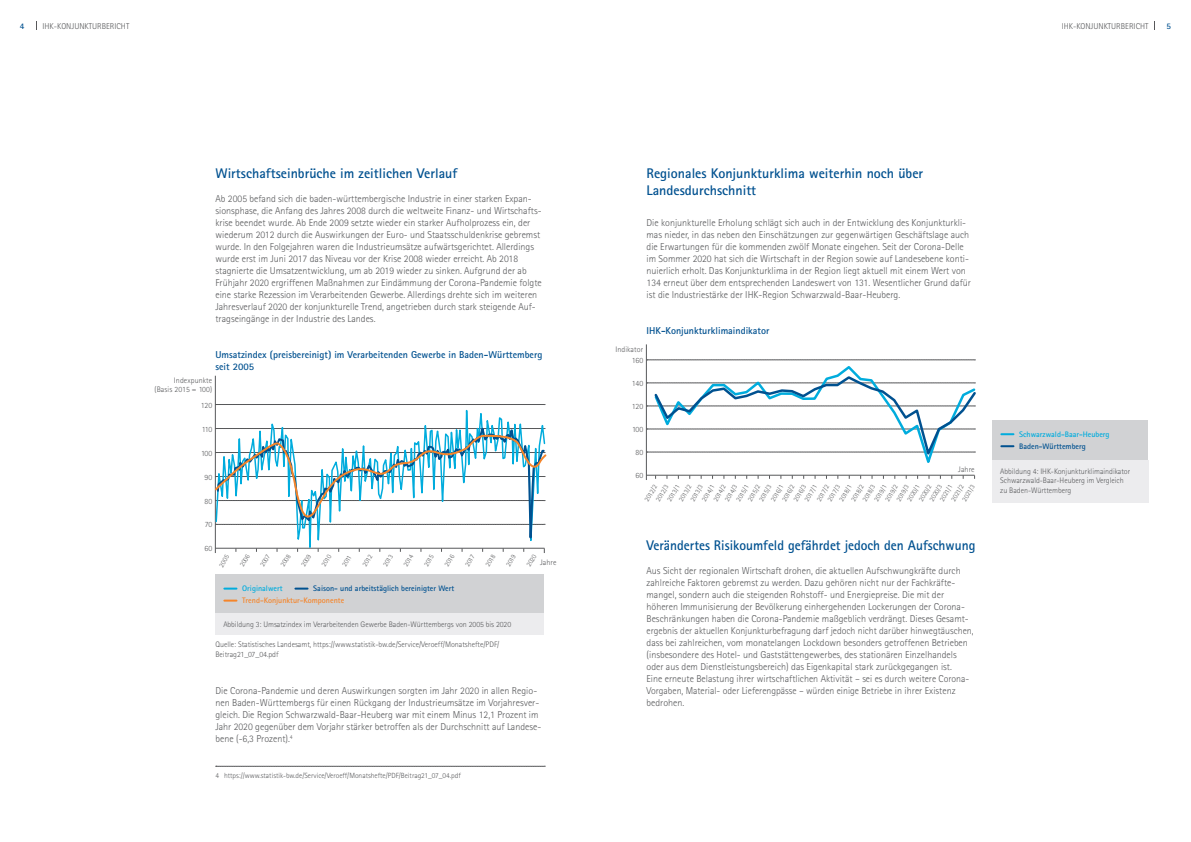
<style>
.page{position:relative;width:1191px;height:842px;background:#fff}
.page>*{position:absolute;margin:0;border:0;box-sizing:border-box;transform-origin:0 0}
.t1{font:700 14px/16.8px "Rotis Sans Serif";color:#005190}
.t2{font:700 14px "Rotis Sans Serif";color:#005190;scale:.96 1}
.t3{font:300 10px/12px "Rotis Sans Serif";color:#57585a}
.t4{font:700 10px/12px "Rotis Sans Serif";color:#005190}
.t5{font:300 8.5px "Rotis Sans Serif";color:#57585a}
.t6{font:700 8.5px "Rotis Sans Serif";color:#005190}
.t7{font:300 8px/9.6px "Rotis Sans Serif";letter-spacing:-.005em;color:#57585a}
.t8{font:700 8px "Rotis Sans Serif";color:#005190}
.t9{font:700 8px "Rotis Sans Serif";color:#00acdd}
.t10{font:700 8px "Rotis Sans Serif";color:#f5852a}
.t11{font:300 7.5px "Rotis Sans Serif";color:#57585a}
.t12{font:300 7px/9.3px "Rotis Sans Serif";color:#57585a}
</style>
<div class="page">
<hr style="left:646px;top:344px;width:1px;height:136px;background:#57585a">
<div style="left:992px;top:420px;width:156px;height:46px;background:#d1d2d4"></div>
<div style="left:992px;top:460px;width:156px;height:42px;background:#ececee"></div>
<svg style="left:1001px;top:433px;width:12px;height:2px"></svg>
<svg style="left:1001px;top:445px;width:12px;height:2px"></svg>
<svg style="left:646px;top:360px;width:330px;height:119px"></svg>
<svg style="left:216px;top:766px;width:329px;height:1px"></svg>
<div style="left:215px;top:574px;width:329px;height:40px;background:#d1d2d4"></div>
<div style="left:215px;top:613px;width:329px;height:21px;background:#ececee"></div>
<svg style="left:215px;top:375px;width:331px;height:227px"></svg>
<svg style="left:216px;top:420px;width:330px;height:180px"></svg>
<svg style="left:214px;top:428px;width:333px;height:97px"></svg>
<p class="t6" style="left:20px;top:21px;width:6px">4</p>
<p class="t5" style="left:43px;top:21px;width:88px">IHK-KONJUNKTURBERICHT</p>
<p class="t5" style="left:1061px;top:21px;width:88px">IHK-KONJUNKTURBERICHT</p>
<p class="t6" style="left:1166px;top:21px;width:6px">5</p>
<h1 class="t1" style="left:215px;top:165px;width:243px">Wirtschaftseinbrüche im zeitlichen Verlauf</h1>
<p class="t3" style="left:215px;top:193px;width:328px">Ab 2005 befand sich die baden-württembergische Industrie in einer starken Expan&shy;sionsphase, die Anfang des Jahres 2008 durch die weltweite Finanz- und Wirtschafts&shy;krise beendet wurde. Ab Ende 2009 setzte wieder ein starker Aufholprozess ein, der wiederum 2012 durch die Auswirkungen der Euro- und Staatsschuldenkrise gebremst wurde. In den Folgejahren waren die Industrieumsätze aufwärtsgerichtet. Allerdings wurde erst im Juni 2017 das Niveau vor der Krise 2008 wieder erreicht. Ab 2018 stagnierte die Umsatzentwicklung, um ab 2019 wieder zu sinken. Aufgrund der ab Frühjahr 2020 ergriffenen Maßnahmen zur Eindämmung der Corona-Pandemie folgte eine starke Rezession im Verarbeitenden Gewerbe. Allerdings drehte sich im weiteren Jahresverlauf 2020 der konjunkturelle Trend, angetrieben durch stark steigende Auf&shy;tragseingänge in der Industrie des Landes.</p>
<p class="t4" style="left:215px;top:349px;width:328px">Umsatzindex (preisbereinigt) im Verarbeitenden Gewerbe in Baden-Württemberg seit 2005</p>
<p class="t7" style="left:155px;top:375px;width:59px;line-height:9px;text-align:right">Indexpunkte (Basis 2015 = 100)</p>
<p class="t7" style="left:201px;top:400px;width:13px">120</p>
<p class="t7" style="left:202px;top:424px;width:12px">110</p>
<p class="t7" style="left:201px;top:448px;width:13px">100</p>
<p class="t7" style="left:205px;top:472px;width:9px">90</p>
<p class="t7" style="left:205px;top:496px;width:9px">80</p>
<p class="t7" style="left:205px;top:520px;width:9px">70</p>
<p class="t7" style="left:205px;top:544px;width:9px">60</p>
<p class="t12" style="left:217px;top:564px;width:15px;rotate:-60deg">2005</p>
<p class="t12" style="left:237px;top:564px;width:15px;rotate:-60deg">2006</p>
<p class="t12" style="left:258px;top:564px;width:15px;rotate:-60deg">2007</p>
<p class="t12" style="left:278px;top:564px;width:15px;rotate:-60deg">2008</p>
<p class="t12" style="left:299px;top:564px;width:15px;rotate:-60deg">2009</p>
<p class="t12" style="left:319px;top:564px;width:14px;rotate:-60deg">2010</p>
<p class="t12" style="left:340px;top:564px;width:14px;rotate:-60deg">2011</p>
<p class="t12" style="left:360px;top:564px;width:15px;rotate:-60deg">2012</p>
<p class="t12" style="left:381px;top:564px;width:15px;rotate:-60deg">2013</p>
<p class="t12" style="left:401px;top:564px;width:15px;rotate:-60deg">2014</p>
<p class="t12" style="left:421px;top:564px;width:15px;rotate:-60deg">2015</p>
<p class="t12" style="left:442px;top:564px;width:15px;rotate:-60deg">2016</p>
<p class="t12" style="left:462px;top:564px;width:15px;rotate:-60deg">2017</p>
<p class="t12" style="left:483px;top:564px;width:15px;rotate:-60deg">2018</p>
<p class="t12" style="left:503px;top:564px;width:15px;rotate:-60deg">2019</p>
<p class="t12" style="left:524px;top:564px;width:15px;rotate:-60deg">2020</p>
<p class="t7" style="left:540px;top:558px;width:18px">Jahre</p>
<p class="t9" style="left:242px;top:583px;width:42px">Originalwert</p>
<p class="t8" style="left:313px;top:583px;width:142px">Saison- und arbeitstäglich bereinigter Wert</p>
<p class="t10" style="left:242px;top:595px;width:103px">Trend-Konjunktur-Komponente</p>
<p class="t7" style="left:223px;top:619px;width:289px">Abbildung 3: Umsatzindex im Verarbeitenden Gewerbe Baden-Württembergs von 2005 bis 2020</p>
<p class="t7" style="left:215px;top:640px;width:285px">Quelle: Statistisches Landesamt, https://www.statistik-bw.de/Service/Veroeff/Monatshefte/PDF/<br>Beitrag21_07_04.pdf</p>
<p class="t3" style="left:215px;top:685px;width:327px">Die Corona-Pandemie und deren Auswirkungen sorgten im Jahr 2020 in allen Regio&shy;nen Baden-Württembergs für einen Rückgang der Industrieumsätze im Vorjahresver&shy;gleich. Die Region Schwarzwald-Baar-Heuberg war mit einem Minus 12,1 Prozent im Jahr 2020 gegenüber dem Vorjahr stärker betroffen als der Durchschnitt auf Landese&shy;bene (-6,3 Prozent).<sup>4</sup></p>
<p class="t11" style="left:215px;top:771px;width:247px">4 https://www.statistik-bw.de/Service/Veroeff/Monatshefte/PDF/Beitrag21_07_04.pdf</p>
<h1 class="t1" style="left:646px;top:165px;width:278px">Regionales Konjunkturklima weiterhin noch über<br>Landesdurchschnitt</h1>
<p class="t3" style="left:646px;top:217px;width:326px">Die konjunkturelle Erholung schlägt sich auch in der Entwicklung des Konjunkturkli&shy;mas nieder, in das neben den Einschätzungen zur gegenwärtigen Geschäftslage auch die Erwartungen für die kommenden zwölf Monate eingehen. Seit der Corona-Delle im Sommer 2020 hat sich die Wirtschaft in der Region sowie auf Landesebene konti&shy;nuierlich erholt. Das Konjunkturklima in der Region liegt aktuell mit einem Wert von 134 erneut über dem entsprechenden Landeswert von 131. Wesentlicher Grund dafür ist die Industriestärke der IHK-Region Schwarzwald-Baar-Heuberg.</p>
<p class="t4" style="left:646px;top:325px;width:124px">IHK-Konjunkturklimaindikator</p>
<p class="t7" style="left:615px;top:344px;width:29px">Indikator</p>
<p class="t7" style="left:632px;top:355px;width:13px">160</p>
<p class="t7" style="left:632px;top:378px;width:13px">140</p>
<p class="t7" style="left:632px;top:401px;width:13px">120</p>
<p class="t7" style="left:632px;top:424px;width:13px">100</p>
<p class="t9" style="left:1019px;top:429px;width:92px">Schwarzwald-Baar-Heuberg</p>
<p class="t8" style="left:1019px;top:441px;width:68px">Baden-Württemberg</p>
<p class="t7" style="left:635px;top:448px;width:9px">80</p>
<p class="t7" style="left:635px;top:471px;width:9px">60</p>
<p class="t7" style="left:958px;top:465px;width:18px">Jahre</p>
<p class="t7" style="left:1000px;top:466px;width:131px">Abbildung 4: IHK-Konjunkturklimaindikator<br>Schwarzwald-Baar-Heuberg im Vergleich zu Baden-Württemberg</p>
<p class="t12" style="left:642px;top:499px;width:20px;rotate:-60deg">2012/2</p>
<p class="t12" style="left:653px;top:499px;width:20px;rotate:-60deg">2012/3</p>
<p class="t12" style="left:665px;top:499px;width:20px;rotate:-60deg">2013/1</p>
<p class="t12" style="left:676px;top:499px;width:20px;rotate:-60deg">2013/2</p>
<p class="t12" style="left:688px;top:499px;width:20px;rotate:-60deg">2013/3</p>
<p class="t12" style="left:699px;top:499px;width:20px;rotate:-60deg">2014/1</p>
<p class="t12" style="left:711px;top:499px;width:20px;rotate:-60deg">2014/2</p>
<p class="t12" style="left:722px;top:499px;width:20px;rotate:-60deg">2014/3</p>
<p class="t12" style="left:734px;top:499px;width:20px;rotate:-60deg">2015/1</p>
<p class="t12" style="left:745px;top:499px;width:20px;rotate:-60deg">2015/2</p>
<p class="t12" style="left:756px;top:499px;width:20px;rotate:-60deg">2015/3</p>
<p class="t12" style="left:768px;top:499px;width:20px;rotate:-60deg">2016/1</p>
<p class="t12" style="left:779px;top:499px;width:20px;rotate:-60deg">2016/2</p>
<p class="t12" style="left:791px;top:499px;width:20px;rotate:-60deg">2016/3</p>
<p class="t12" style="left:802px;top:499px;width:20px;rotate:-60deg">2017/1</p>
<p class="t12" style="left:817px;top:494px;width:20px;text-indent:-5px;rotate:-60deg">2017/2<br>2017/3</p>
<p class="t12" style="left:837px;top:499px;width:20px;rotate:-60deg">2018/1</p>
<p class="t12" style="left:848px;top:499px;width:20px;rotate:-60deg">2018/2</p>
<p class="t12" style="left:860px;top:499px;width:20px;rotate:-60deg">2018/3</p>
<p class="t12" style="left:871px;top:499px;width:20px;rotate:-60deg">2019/1</p>
<p class="t12" style="left:883px;top:499px;width:20px;rotate:-60deg">2019/2</p>
<p class="t12" style="left:894px;top:499px;width:20px;rotate:-60deg">2019/3</p>
<p class="t12" style="left:905px;top:499px;width:20px;rotate:-60deg">2020/1</p>
<p class="t12" style="left:916px;top:499px;width:20px;rotate:-60deg">2020/2</p>
<p class="t12" style="left:927px;top:499px;width:20px;rotate:-60deg">2020/3</p>
<p class="t12" style="left:937px;top:499px;width:20px;rotate:-60deg">2021/1</p>
<p class="t12" style="left:951px;top:494px;width:20px;line-height:9.7px;text-indent:-6px;rotate:-60deg">2021/2<br>2021/3</p>
<h1 class="t2" style="left:646px;top:537px;width:344px">Verändertes Risikoumfeld gefährdet jedoch den Aufschwung</h1>
<p class="t3" style="left:646px;top:565px;width:328px">Aus Sicht der regionalen Wirtschaft drohen, die aktuellen Aufschwungkräfte durch zahlreiche Faktoren gebremst zu werden. Dazu gehören nicht nur der Fachkräfte&shy;mangel, sondern auch die steigenden Rohstoff- und Energiepreise. Die mit der höheren Immunisierung der Bevölkerung einhergehenden Lockerungen der Corona-Beschränkungen haben die Corona-Pandemie maßgeblich verdrängt. Dieses Gesamt&shy;ergebnis der aktuellen Konjunkturbefragung darf jedoch nicht darüber hinwegtäuschen, dass bei zahlreichen, vom monatelangen Lockdown besonders getroffenen Betrieben (insbesondere des Hotel- und Gaststättengewerbes, des stationären Einzelhandels oder aus dem Dienstleistungsbereich) das Eigenkapital stark zurückgegangen ist.<br>Eine erneute Belastung ihrer wirtschaftlichen Aktivität – sei es durch weitere Corona-Vorgaben, Material- oder Lieferengpässe – würden einige Betriebe in ihrer Existenz bedrohen.</p>
</div>
